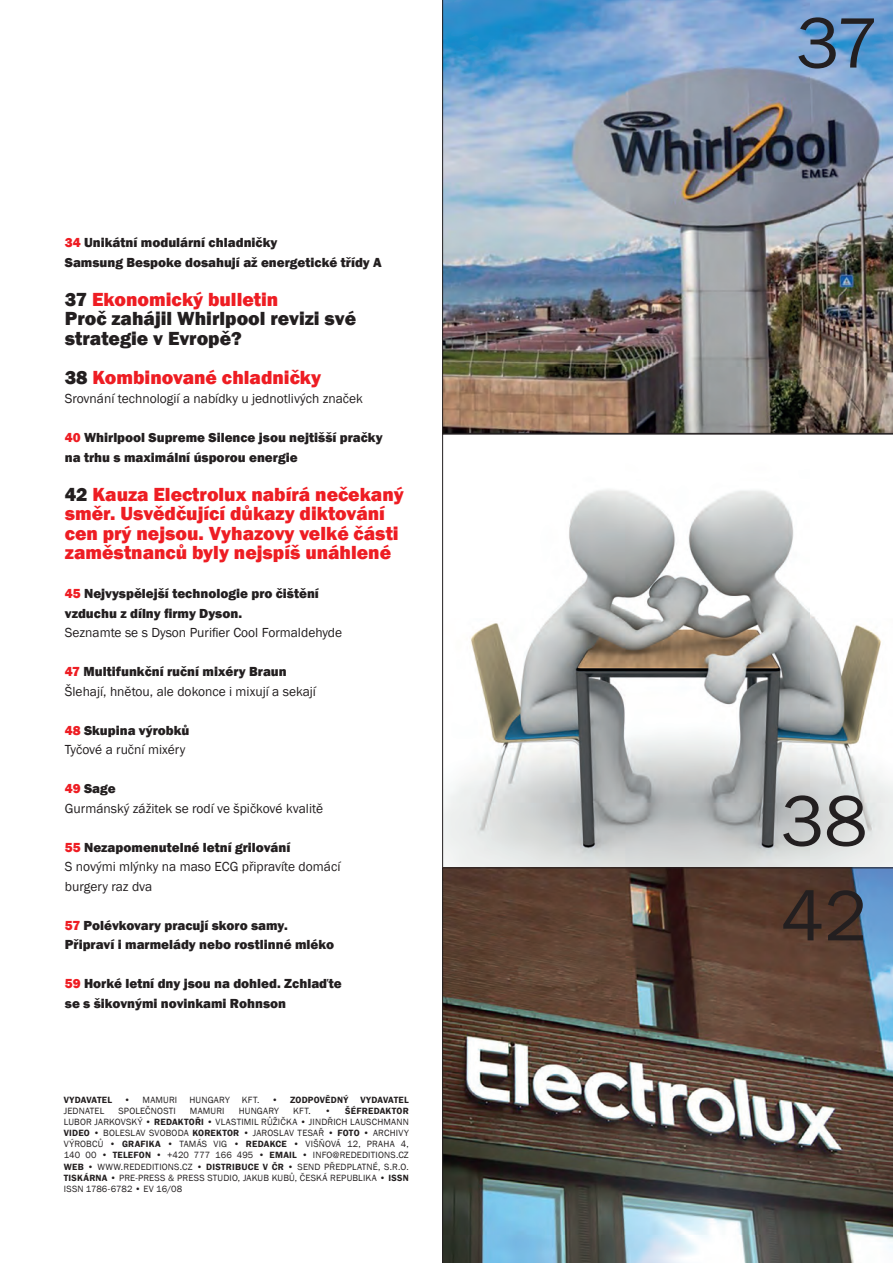
<style>
.page{position:relative;width:893px;height:1263px;background:#fff}
.page>*{position:absolute;margin:0;border:0;box-sizing:border-box;transform-origin:0 0}
.t1{font:73.65px/94.8px "Franklin Gothic";color:#231f20}
.t2{font:800 19.5px/19.5px "Franklin Gothic";color:#ee1d23}
.t3{font:800 19.5px/19.5px "Franklin Gothic";color:#231f20}
.t4{font:800 13.5px/19.5px "Franklin Gothic";color:#231f20}
.t5{font:13.5px/19.5px "Franklin Gothic";color:#231f20}
.t6{font:9.3px/11.1px "Franklin Gothic";letter-spacing:.02em;color:#231f20;text-align:justify}
.t7{font:600 9.3px "Franklin Gothic";letter-spacing:.025em;color:#231f20}
.s1{color:#ee1d23}
.s2{color:#231f20}
.s3{font-weight:800;color:#ee1d23}
.s4{font-weight:800}
.s5{font-weight:400}
.s6{font-weight:600}
</style>
<div class="page">
<img style="left:442px;top:0;width:451px;height:434px">
<svg style="left:442px;top:434px;width:451px;height:433px"></svg>
<img style="left:442px;top:867px;width:451px;height:396px">
<h3 class="t4" style="left:65px;top:233px;width:319px"><span class="s1">34</span> Unikátní modulární chladničky<br>Samsung Bespoke dosahují až energetické třídy A</h3>
<h2 class="t3" style="left:65px;top:289px;width:293px">37 <span class="s1">Ekonomický bulletin<br></span>Proč zahájil Whirlpool revizi své strategie v Evropě?</h2>
<h2 class="t2" style="left:65px;top:367px;width:258px"><span class="s2">38</span> Kombinované chladničky</h2>
<h3 class="t5" style="left:65px;top:389px;width:300px">Srovnání technologií a nabídky u jednotlivých značek</h3>
<h3 class="t4" style="left:65px;top:428px;width:319px"><span class="s1">40</span> Whirlpool Supreme Silence jsou nejtišší pračky na trhu s maximální úsporou energie</h3>
<h2 class="t2" style="left:65px;top:484px;width:340px"><span class="s2">42</span> Kauza Electrolux nabírá nečekaný směr. Usvědčující důkazy diktování cen prý nejsou. Vyhazovy velké části zaměstnanců byly nejspíš unáhlené</h2>
<h3 class="t4" style="left:65px;top:584px;width:256px"><span class="s1">45</span> Nejvyspělejší technologie pro čištění vzduchu z dílny firmy Dyson.</h3>
<h3 class="t5" style="left:65px;top:623px;width:279px">Seznamte se s Dyson Purifier Cool Formaldehyde</h3>
<h3 class="t5" style="left:65px;top:662px;width:253px"><span class="s3">47</span> <span class="s4">Multifunkční ruční mixéry Braun<br></span>Šlehají, hnětou, ale dokonce i mixují a sekají</h3>
<h3 class="t5" style="left:65px;top:721px;width:126px"><span class="s3">48</span> <span class="s4">Skupina výrobků<br></span>Tyčové a ruční mixéry</h3>
<h3 class="t5" style="left:65px;top:779px;width:260px"><span class="s3">49</span> <span class="s4">Sage<br></span>Gurmánský zážitek se rodí ve špičkové kvalitě</h3>
<h3 class="t5" style="left:65px;top:838px;width:277px"><span class="s3">55</span> <span class="s4">Nezapomenutelné letní grilování<br></span>S novými mlýnky na maso ECG připravíte domácí burgery raz dva</h3>
<h3 class="t4" style="left:65px;top:915px;width:271px"><span class="s1">57</span> Polévkovary pracují skoro samy.<br>Připraví i marmelády nebo rostlinné mléko</h3>
<h3 class="t4" style="left:65px;top:974px;width:278px"><span class="s1">59</span> Horké letní dny jsou na dohled. Zchlaďte se s šikovnými novinkami Rohnson</h3>
<p class="t7" style="left:64px;top:1094px;width:50px">VYDAVATEL</p>
<p class="t6" style="left:124px;top:1094px;width:54px">• MAMURI</p>
<p class="t6" style="left:189px;top:1094px;width:42px">HUNGARY</p>
<p class="t6" style="left:242px;top:1094px;width:19px">KFT.</p>
<p class="t7" style="left:272px;top:1094px;width:78px"><span class="s5">•</span> ZODPOVĚDNÝ</p>
<p class="t7" style="left:360px;top:1094px;width:50px">VYDAVATEL</p>
<p class="t6" style="left:64px;top:1105px;width:42px">JEDNATEL</p>
<p class="t6" style="left:118px;top:1105px;width:59px">SPOLEČNOSTI</p>
<p class="t6" style="left:190px;top:1105px;width:36px">MAMURI</p>
<p class="t6" style="left:239px;top:1105px;width:42px">HUNGARY</p>
<p class="t6" style="left:293px;top:1105px;width:19px">KFT.</p>
<p class="t6" style="left:64px;top:1105px;width:347px;text-indent:261px">• <span class="s6">ŠÉFREDAKTOR </span>LUBOR JARKOVSKÝ • <span class="s6">REDAKTOŘI</span> • VLASTIMIL RŮŽIČKA • JINDŘICH LAUSCHMANN <span class="s6">VIDEO</span> • BOLESLAV SVOBODA <span class="s6">KOREKTOR</span> • JAROSLAV TESAŘ • <span class="s6">FOTO</span> • ARCHIVY VÝROBCŮ • <span class="s6">GRAFIKA</span> • TAMÁS VIG • <span class="s6">REDAKCE</span> • VIŠŇOVÁ 12, PRAHA 4, 140 00 • <span class="s6">TELEFON</span> • +420 777 166 495 • <span class="s6">EMAIL</span> • INFO@REDEDITIONS.CZ <span class="s6">WEB</span> • WWW.REDEDITIONS.CZ • <span class="s6">DISTRIBUCE V ČR</span> • SEND PŘEDPLATNÉ, S.R.O.<br><span class="s6">TISKÁRNA</span> • PRE-PRESS &amp; PRESS STUDIO, JAKUB KUBŮ, ČESKÁ REPUBLIKA • <span class="s6">ISSN </span>ISSN 1786-6782 • EV 16/08</p>
<h1 class="t1" style="left:796px;top:-3px;width:84px">37</h1>
<h1 class="t1" style="left:781px;top:775px;width:88px">38<br>42</h1>
</div>
